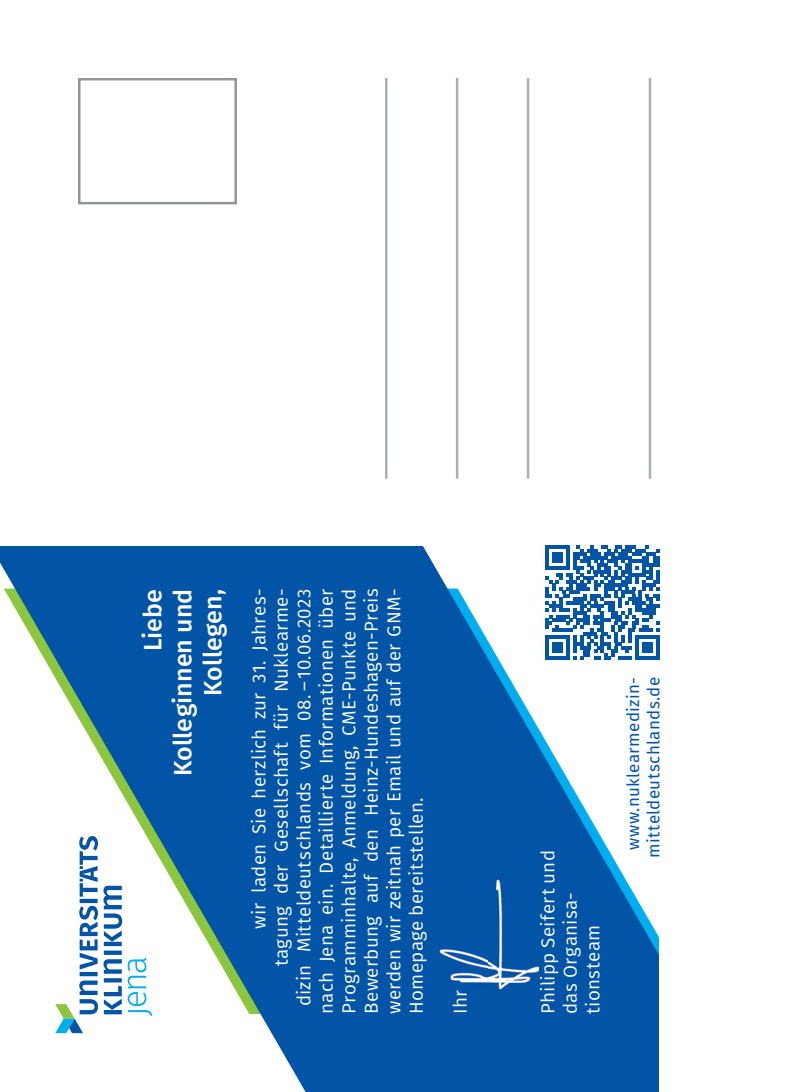
<style>
.page{position:relative;width:787px;height:1092px;background:#fff}
.page>*{position:absolute;margin:0;border:0;box-sizing:border-box;transform-origin:0 0}
.t1{font:500 25px/30px "Fira Sans";letter-spacing:.005em;color:#fff;text-align:right}
.t2{font:18.75px/22.5px "Fira Sans";letter-spacing:.015em;color:#fff}
.t3{font:17px/20.2px "Fira Sans";letter-spacing:.02em;color:#0154a6;text-align:center}
</style>
<div class="page">
<svg style="left:0;top:546px;width:659px;height:545px;fill:#0154a6"></svg>
<hr style="left:648px;top:78px;width:3px;height:400px;background:#a9aeb3">
<hr style="left:527px;top:78px;width:2px;height:400px;background:#a9aeb3">
<hr style="left:385px;top:78px;width:2px;height:400px;background:#a9aeb3">
<hr style="left:456px;top:78px;width:2px;height:400px;background:#a9aeb3">
<div style="left:78px;top:78px;width:159px;height:126px;border:2px solid #939598"></div>
<svg style="left:128px;top:957px;width:24px;height:58px"></svg>
<svg style="left:55px;top:836px;width:67px;height:197px"></svg>
<svg style="left:545px;top:545px;width:114px;height:114px"></svg>
<img style="left:438px;top:877px;width:103px;height:114px">
<svg style="left:453px;top:990px;width:14px;height:1px"></svg>
<h1 class="t1" style="left:137px;top:776px;width:189px;rotate:-90deg">Liebe<br>Kolleginnen und<br>Kollegen,</h1>
<p class="t2" style="left:247px;top:928px;width:341px;rotate:-90deg">wir laden Sie herzlich zur 31. Jahres-</p>
<p class="t2" style="left:270px;top:966px;width:379px;rotate:-90deg">tagung der Gesellschaft für Nuklearme-</p>
<p class="t2" style="left:292px;top:1006px;width:419px;rotate:-90deg">dizin Mitteldeutschlands vom 08. – 10.06.2023</p>
<p class="t2" style="left:315px;top:1013px;width:426px;rotate:-90deg">nach Jena ein. Detaillierte Informationen über</p>
<p class="t2" style="left:337px;top:1013px;width:427px;rotate:-90deg">Programminhalte, Anmeldung, CME-Punkte und</p>
<p class="t2" style="left:360px;top:1013px;width:427px;rotate:-90deg">Bewerbung auf den Heinz-Hundeshagen-Preis</p>
<p class="t2" style="left:382px;top:1013px;width:426px;rotate:-90deg">werden wir zeitnah per Email und auf der GNM-</p>
<p class="t2" style="left:405px;top:1013px;width:218px;rotate:-90deg">Homepage bereitstellen.</p>
<p class="t2" style="left:448px;top:1013px;width:25px;rotate:-90deg">Ihr</p>
<p class="t2" style="left:536px;top:1013px;width:165px;rotate:-90deg">Philipp Seifert und das Organisa&shy;tionsteam</p>
<p class="t3" style="left:623px;top:857px;width:182px;rotate:-90deg">www.nuklearmedizin&shy;mitteldeutschlands.de</p>
</div>
